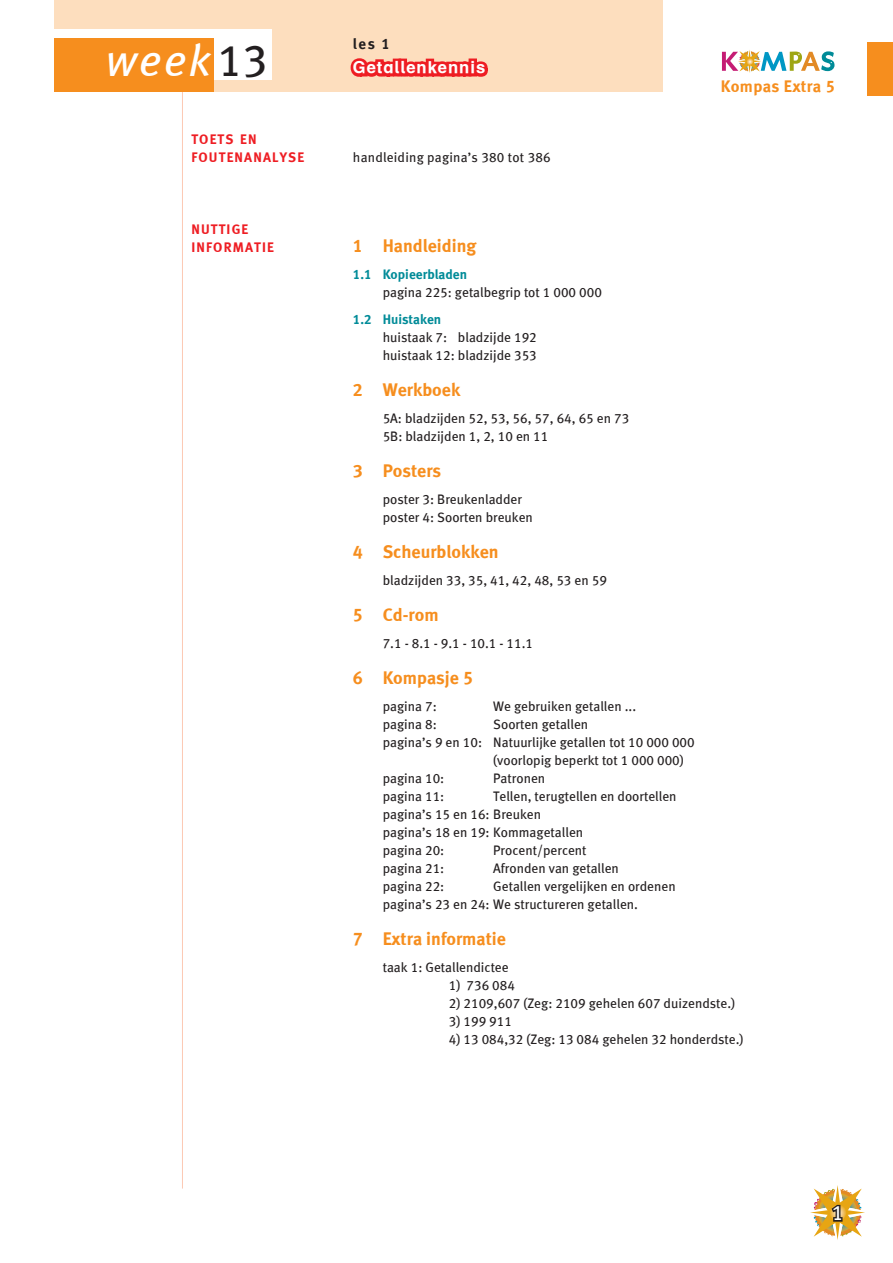
<style>
.page{position:relative;width:893px;height:1263px;background:#fff}
.page>*{position:absolute;margin:0;border:0;box-sizing:border-box;transform-origin:0 0}
.t1{font:45px "Meta Book LF Italic";color:#fff}
.t2{font:21px "Meta Book LF Roman";color:#fff}
.t3{font:18px "Meta Bold LF Roman";color:#f68e1e}
.t4{font:16.5px "Schulbuch Nord Fett";letter-spacing:.06em;color:#fff}
.t5{font:16.5px "Meta Bold LF Roman";letter-spacing:.02em;color:#f68e1e}
.t6{font:15px "Meta Bold LF Roman";color:#231f20}
.t7{font:13.65px/18px "Meta Bold LF Roman";letter-spacing:.085em;color:#ee1d23}
.t8{font:13.5px/18px "Meta Book LF Roman";color:#231f20}
.t9{font:13.5px "Meta Bold LF Roman";color:#008b98}
.s1{font-family:"Meta Book LF Roman";color:#231f20}
</style>
<div class="page">
<svg style="left:810px;top:1185px;width:55px;height:55px"></svg>
<div style="left:867px;top:43px;width:26px;height:53px;background:#f68e1e"></div>
<svg style="left:722px;top:50px;width:112px;height:23px"></svg>
<hr style="left:182px;top:83px;width:1px;height:1105px;background:#fcc9b4">
<div style="left:54px;top:0;width:608px;height:92px;background:#fddebe"></div>
<div style="left:48px;top:30px;width:224px;height:50px;background:#fff"></div>
<div style="left:54px;top:39px;width:160px;height:53px;background:#f68e1e"></div>
<svg style="left:350px;top:58px;width:138px;height:19px;background:#f03e3e"></svg>
<h1 class="t1" style="left:106px;top:34px;width:163px">week <span class="s1">13</span></h1>
<p class="t7" style="left:191px;top:130px;width:114px">TOETS EN<br>FOUTENANALYSE</p>
<p class="t7" style="left:191px;top:220px;width:84px">NUTTIGE<br>INFORMATIE</p>
<p class="t6" style="left:353px;top:35px;width:38px">les 1</p>
<p class="t4" style="left:353px;top:57px;width:134px">Getallenkennis</p>
<p class="t8" style="left:353px;top:148px;width:199px">handleiding pagina’s 380 tot 386</p>
<p class="t5" style="left:721px;top:76px;width:116px">Kompas Extra 5</p>
<h3 class="t3" style="left:353px;top:235px;width:125px">1 Handleiding</h3>
<p class="t9" style="left:353px;top:266px;width:116px">1.1 Kopieerbladen</p>
<p class="t8" style="left:383px;top:283px;width:221px">pagina 225: getalbegrip tot 1 000 000</p>
<p class="t9" style="left:353px;top:311px;width:90px">1.2 Huistaken</p>
<p class="t8" style="left:383px;top:328px;width:156px">huistaak 7: bladzijde 192 huistaak 12: bladzijde 353</p>
<h3 class="t3" style="left:353px;top:379px;width:109px">2 Werkboek</h3>
<p class="t8" style="left:383px;top:409px;width:248px">5A: bladzijden 52, 53, 56, 57, 64, 65 en 73<br>5B: bladzijden 1, 2, 10 en 11</p>
<h3 class="t3" style="left:353px;top:460px;width:90px">3 Posters</h3>
<p class="t8" style="left:383px;top:490px;width:152px">poster 3: Breukenladder poster 4: Soorten breuken</p>
<h3 class="t3" style="left:353px;top:541px;width:147px">4 Scheurblokken</h3>
<p class="t8" style="left:383px;top:571px;width:226px">bladzijden 33, 35, 41, 42, 48, 53 en 59</p>
<h3 class="t3" style="left:353px;top:604px;width:87px">5 Cd-rom</h3>
<p class="t8" style="left:383px;top:634px;width:152px">7.1 - 8.1 - 9.1 - 10.1 - 11.1</p>
<h3 class="t3" style="left:353px;top:667px;width:122px">6 Kompasje 5</h3>
<p class="t8" style="left:383px;top:697px;width:56px">pagina 7:</p>
<p class="t8" style="left:493px;top:697px;width:144px">We gebruiken getallen ...</p>
<p class="t8" style="left:383px;top:715px;width:56px">pagina 8:</p>
<p class="t8" style="left:493px;top:715px;width:96px">Soorten getallen</p>
<p class="t8" style="left:383px;top:733px;width:314px">pagina’s 9 en 10: Natuurlijke getallen tot 10 000 000</p>
<p class="t8" style="left:493px;top:751px;width:192px">(voorlopig beperkt tot 1 000 000)</p>
<p class="t8" style="left:383px;top:769px;width:63px">pagina 10:</p>
<p class="t8" style="left:493px;top:769px;width:53px">Patronen</p>
<p class="t8" style="left:383px;top:787px;width:63px">pagina 11:</p>
<p class="t8" style="left:383px;top:787px;width:295px;text-indent:111px">Tellen, terugtellen en doortellen pagina’s 15 en 16: Breuken<br>pagina’s 18 en 19: Kommagetallen<br>pagina 20:</p>
<p class="t8" style="left:493px;top:841px;width:95px">Procent/percent</p>
<p class="t8" style="left:383px;top:859px;width:63px">pagina 21:</p>
<p class="t8" style="left:493px;top:859px;width:127px">Afronden van getallen</p>
<p class="t8" style="left:383px;top:877px;width:63px">pagina 22:</p>
<p class="t8" style="left:383px;top:877px;width:294px;text-indent:111px">Getallen vergelijken en ordenen pagina’s 23 en 24: We structureren getallen.</p>
<h3 class="t3" style="left:353px;top:928px;width:155px">7 Extra informatie</h3>
<p class="t8" style="left:383px;top:958px;width:127px">taak 1: Getallendictee</p>
<p class="t8" style="left:449px;top:976px;width:68px">1) 736 084</p>
<p class="t8" style="left:449px;top:994px;width:288px">2) 2109,607 (Zeg: 2109 gehelen 607 duizendste.)</p>
<p class="t8" style="left:449px;top:1012px;width:64px">3) 199 911</p>
<p class="t8" style="left:449px;top:1030px;width:296px">4) 13 084,32 (Zeg: 13 084 gehelen 32 honderdste.)</p>
<h2 class="t2" style="left:832px;top:1200px;width:13px">1</h2>
</div>
